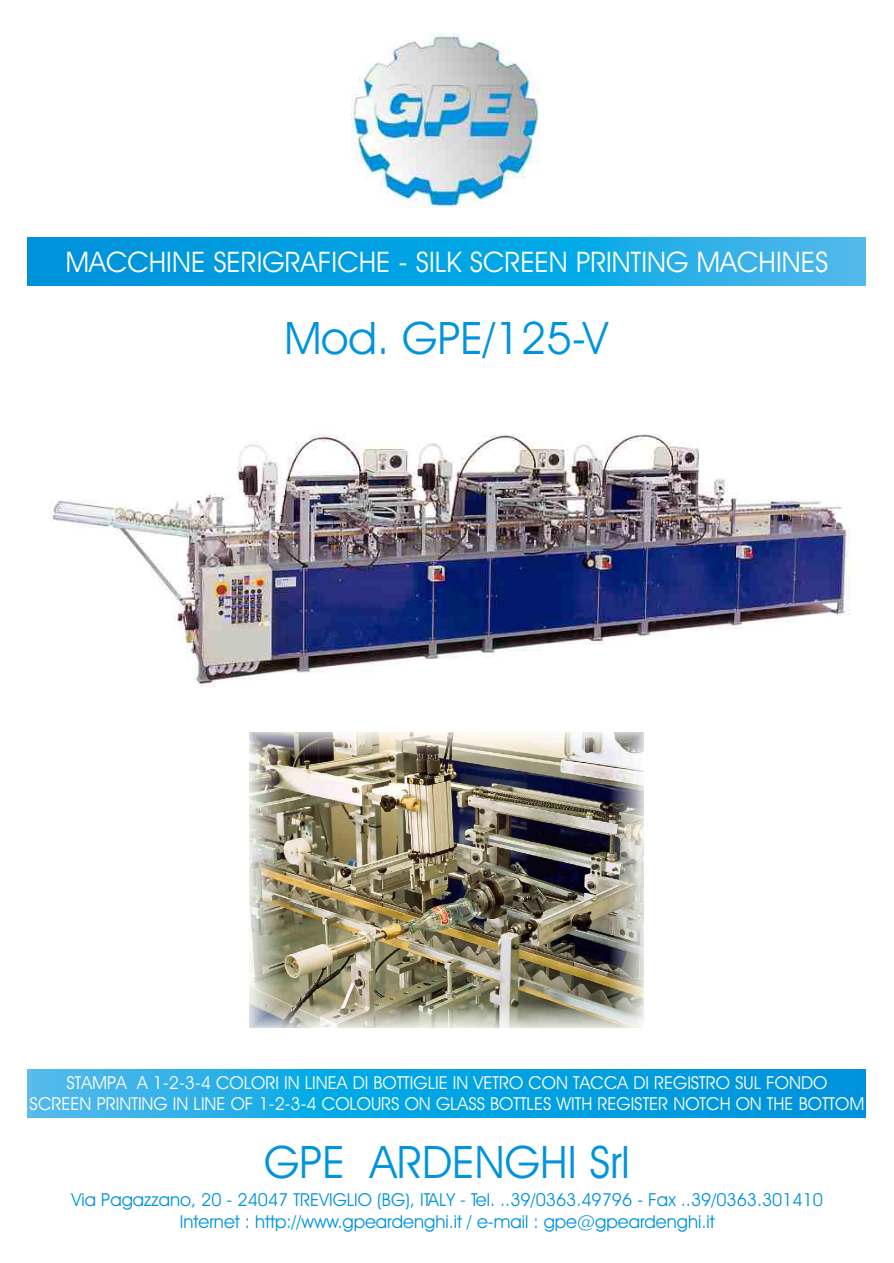
<style>
.page{position:relative;width:894px;height:1263px;background:#fff}
.page>*{position:absolute;margin:0;border:0;box-sizing:border-box;transform-origin:0 0}
.t1{font:45px "Avant Garde Bk BT";color:#0094de}
.t2{font:28.5px "Avant Garde Bk BT";color:#fff}
.t3{font:18px/21.6px "Avant Garde Bk BT";color:#fff;text-align:center}
.t4{font:18px/21.6px "Avant Garde Bk BT";color:#0094de;text-align:center}
</style>
<div class="page">
<img style="left:27px;top:1069px;width:839px;height:48px">
<img style="left:27px;top:238px;width:839px;height:47px">
<img style="left:351px;top:34px;width:189px;height:173px">
<img style="left:250px;top:732px;width:393px;height:295px">
<img style="left:50px;top:434px;width:801px;height:253px">
<h2 class="t2" style="left:65px;top:250px;width:764px">MACCHINE SERIGRAFICHE - SILK SCREEN PRINTING MACHINES</h2>
<h1 class="t1" style="left:284px;top:320px;width:325px">Mod. GPE/125-V</h1>
<p class="t3" style="left:30px;top:1073px;width:836px">STAMPA A 1-2-3-4 COLORI IN LINEA DI BOTTIGLIE IN VETRO CON TACCA DI REGISTRO SUL FONDO<br>SCREEN PRINTING IN LINE OF 1-2-3-4 COLOURS ON GLASS BOTTLES WITH REGISTER NOTCH ON THE BOTTOM</p>
<h1 class="t1" style="left:264px;top:1144px;width:367px">GPE ARDENGHI Srl</h1>
<p class="t4" style="left:72px;top:1191px;width:753px">Via Pagazzano, 20 - 24047 TREVIGLIO (BG), ITALY - Tel. ..39/0363.49796 - Fax ..39/0363.301410<br>Internet : http://www.gpeardenghi.it / e-mail : gpe@gpeardenghi.it</p>
</div>
